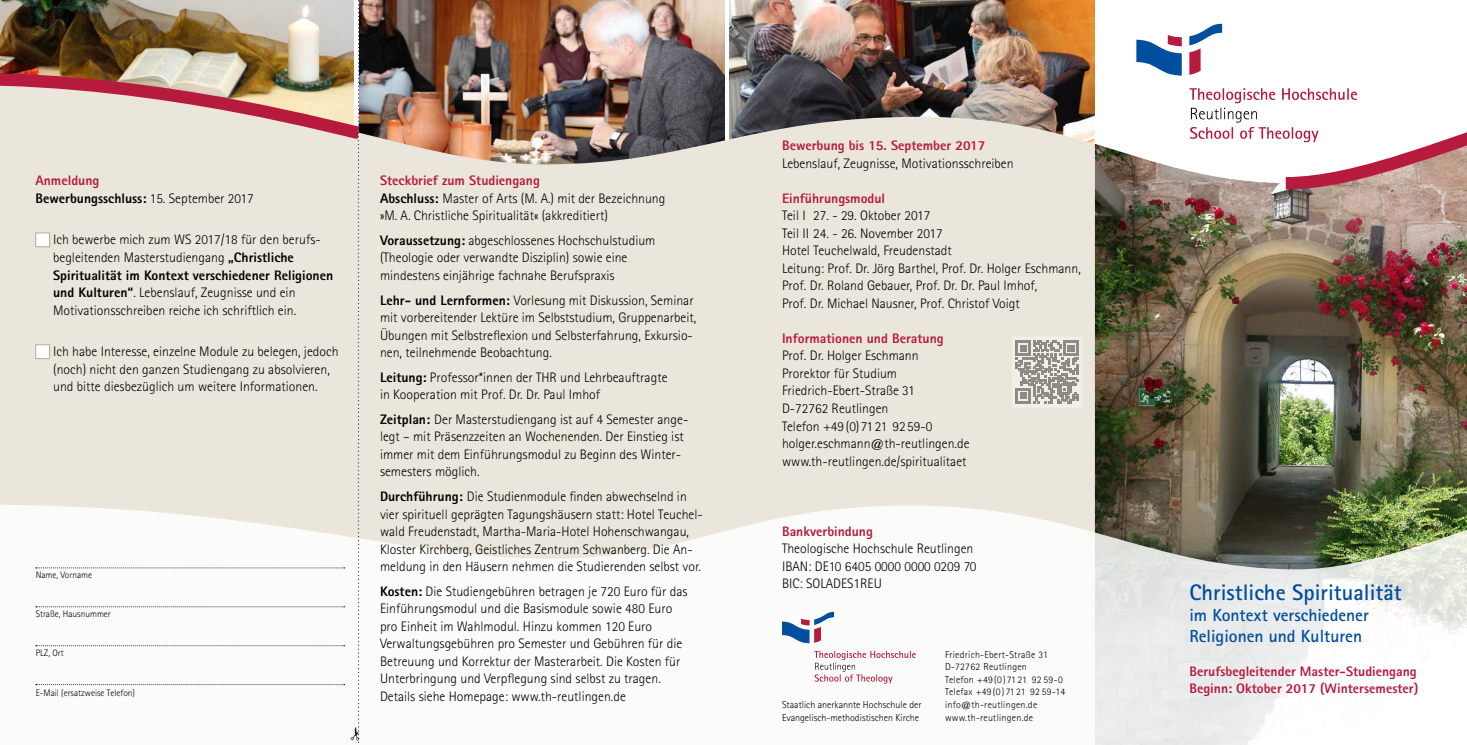
<style>
.page{position:relative;width:1467px;height:745px;background:#fff}
.page>*{position:absolute;margin:0;border:0;box-sizing:border-box;transform-origin:0 0}
.t1{font:700 22.5px "Rotis Sans Serif";color:#004e9e}
.t2{font:700 17.5px/21.2px "Rotis Sans Serif";color:#004e9e}
.Eingerückt{font:300 13.75px/17.5px "Rotis Sans Serif";color:#000}
.Fließ{font:300 13.75px/17.5px "Rotis Sans Serif";color:#000}
.Headline{font:800 13.75px "Rotis Sans Serif";color:#b61a3d}
.Eingerückt-2{font:800 13.75px "Rotis Sans Serif";color:#000}
.Fließ-2{font:800 13.75px "Rotis Sans Serif";color:#b61a3d}
.Absenderzeile{font:300 10px "Rotis Sans Serif";letter-spacing:.025em;color:#000}
.Absenderzeile-2{font:300 10px/12.5px "Rotis Sans Serif";color:#000}
.Fließ-3{font:300 9.38px "Rotis Sans Serif";color:#000}
.s1{font-weight:300}
.s2{font-weight:800}
</style>
<div class="page">
<img style="left:0;top:0;width:351px;height:15px">
<img style="left:730px;top:0;width:365px;height:15px">
<img style="left:359px;top:0;width:365px;height:15px">
<img style="left:0;top:15px;width:1467px;height:429px">
<svg style="left:0;top:444px;width:1467px;height:300px"></svg>
<svg style="left:1189px;top:88px;width:168px;height:54px"></svg>
<svg style="left:1136px;top:35px;width:46px;height:41px"></svg>
<svg style="left:1189px;top:24px;width:33px;height:51px"></svg>
<svg style="left:814px;top:650px;width:102px;height:33px"></svg>
<svg style="left:782px;top:611px;width:52px;height:32px"></svg>
<svg style="left:36px;top:567px;width:309px;height:1px"></svg>
<svg style="left:36px;top:606px;width:309px;height:1px"></svg>
<svg style="left:36px;top:645px;width:309px;height:1px"></svg>
<svg style="left:36px;top:684px;width:309px;height:1px"></svg>
<div style="left:35px;top:232px;width:15px;height:15px;background:#fff;border:1px solid #baae90"></div>
<div style="left:35px;top:344px;width:15px;height:15px;background:#fff;border:1px solid #baae90"></div>
<svg style="left:1014px;top:338px;width:67px;height:67px"></svg>
<svg style="left:1016px;top:340px;width:62px;height:63px"></svg>
<div style="left:1012px;top:336px;width:71px;height:71px;border:1px solid #fff"></div>
<svg style="left:351px;top:0;width:8px;height:744px"></svg>
<p class="Headline" style="left:35px;top:172px;width:65px">Anmeldung</p>
<p class="Eingerückt-2" style="left:35px;top:189px;width:220px">Bewerbungsschluss: <span class="s1">15. September 2017</span></p>
<p class="Eingerückt" style="left:53px;top:231px;width:282px">Ich bewerbe mich zum WS 2017/18 für den berufs&shy;begleitenden Masterstudiengang <span class="s2">„Christliche Spiritualität im Kontext verschiedener Religionen und Kulturen“</span>. Lebenslauf, Zeugnisse und ein Motivationsschreiben reiche ich schriftlich ein.</p>
<p class="Eingerückt" style="left:53px;top:342px;width:287px">Ich habe Interesse, einzelne Module zu belegen, jedoch (noch) nicht den ganzen Studiengang zu absolvieren, und bitte diesbezüglich um weitere Informationen.</p>
<p class="Fließ-3" style="left:36px;top:569px;width:58px">Name, Vorname</p>
<p class="Fließ-3" style="left:36px;top:608px;width:77px">Straße, Hausnummer</p>
<p class="Fließ-3" style="left:36px;top:647px;width:29px">PLZ, Ort</p>
<p class="Fließ-3" style="left:36px;top:686px;width:101px">E-Mail (ersatzweise Telefon)</p>
<p class="Headline" style="left:380px;top:172px;width:161px">Steckbrief zum Studiengang</p>
<p class="Eingerückt" style="left:380px;top:189px;width:287px"><span class="s2">Abschluss:</span> Master of Arts (M. A.) mit der Bezeichnung »M. A. Christliche Spiritualität« (akkreditiert)</p>
<p class="Eingerückt" style="left:380px;top:231px;width:277px"><span class="s2">Voraussetzung:</span> abgeschlossenes Hochschulstudium (Theologie oder verwandte Disziplin) sowie eine mindestens einjährige fachnahe Berufspraxis</p>
<p class="Eingerückt" style="left:380px;top:291px;width:318px"><span class="s2">Lehr- und Lernformen:</span> Vorlesung mit Diskussion, Seminar mit vorbereitender Lektüre im Selbststudium, Gruppenarbeit, Übungen mit Selbstreflexion und Selbsterfahrung, Exkursio&shy;nen, teilnehmende Beobachtung.</p>
<p class="Eingerückt" style="left:380px;top:368px;width:289px"><span class="s2">Leitung:</span> Professor*innen der THR und Lehrbeauftragte in Kooperation mit Prof. Dr. Dr. Paul Imhof</p>
<p class="Eingerückt" style="left:380px;top:410px;width:310px"><span class="s2">Zeitplan:</span> Der Masterstudiengang ist auf 4 Semester ange&shy;legt – mit Präsenzzeiten an Wochenenden. Der Einstieg ist immer mit dem Einführungsmodul zu Beginn des Winter&shy;semesters möglich.</p>
<p class="Eingerückt" style="left:380px;top:487px;width:324px"><span class="s2">Durchführung:</span> Die Studienmodule finden abwechselnd in vier spirituell geprägten Tagungshäusern statt: Hotel Teuchel&shy;wald Freudenstadt, Martha-Maria-Hotel Hohenschwangau, Kloster Kirchberg, Geistliches Zentrum Schwanberg. Die An&shy;meldung in den Häusern nehmen die Studierenden selbst vor.</p>
<p class="Eingerückt" style="left:380px;top:582px;width:309px"><span class="s2">Kosten:</span> Die Studiengebühren betragen je 720 Euro für das Einführungsmodul und die Basismodule sowie 480 Euro pro Einheit im Wahlmodul. Hinzu kommen 120 Euro Verwaltungsgebühren pro Semester und Gebühren für die Betreuung und Korrektur der Masterarbeit. Die Kosten für Unterbringung und Verpflegung sind selbst zu tragen.<br>Details siehe Homepage: www.th-reutlingen.de</p>
<p class="Headline" style="left:782px;top:137px;width:205px">Bewerbung bis 15. September 2017</p>
<p class="Fließ" style="left:782px;top:154px;width:233px">Lebenslauf, Zeugnisse, Motivationsschreiben</p>
<p class="Headline" style="left:782px;top:189px;width:105px">Einführungsmodul</p>
<p class="Fließ" style="left:782px;top:207px;width:150px">Teil I 27. - 29. Oktober 2017</p>
<p class="Fließ" style="left:782px;top:224px;width:162px">Teil II 24. - 26. November 2017</p>
<p class="Fließ" style="left:782px;top:242px;width:171px">Hotel Teuchelwald, Freudenstadt</p>
<p class="Fließ" style="left:782px;top:259px;width:300px">Leitung: Prof. Dr. Jörg Barthel, Prof. Dr. Holger Eschmann,<br>Prof. Dr. Roland Gebauer, Prof. Dr. Dr. Paul Imhof,<br>Prof. Dr. Michael Nausner, Prof. Christof Voigt</p>
<p class="Headline" style="left:782px;top:329px;width:163px">Informationen und Beratung</p>
<p class="Fließ" style="left:782px;top:347px;width:138px">Prof. Dr. Holger Eschmann</p>
<p class="Fließ" style="left:782px;top:364px;width:117px">Prorektor für Studium</p>
<p class="Fließ" style="left:782px;top:382px;width:134px">Friedrich-Ebert-Straße 31</p>
<p class="Fließ" style="left:782px;top:399px;width:108px">D-72762 Reutlingen</p>
<p class="Fließ" style="left:782px;top:417px;width:152px">Telefon +49(0)7121 9259-0</p>
<p class="Fließ" style="left:782px;top:434px;width:189px">holger.eschmann@th-reutlingen.de</p>
<p class="Fließ" style="left:782px;top:452px;width:186px">www.th-reutlingen.de/spiritualitaet</p>
<p class="Fließ-2" style="left:782px;top:522px;width:92px">Bankverbindung</p>
<p class="Fließ" style="left:782px;top:539px;width:193px">Theologische Hochschule Reutlingen</p>
<p class="Fließ" style="left:782px;top:557px;width:196px">IBAN: DE10 6405 0000 0000 0209 70</p>
<p class="Fließ" style="left:782px;top:574px;width:101px">BIC: SOLADES1REU</p>
<p class="Absenderzeile-2" style="left:782px;top:698px;width:141px">Staatlich anerkannte Hochschule der<br>Evangelisch-methodistischen Kirche</p>
<p class="Absenderzeile" style="left:945px;top:648px;width:104px">Friedrich-Ebert-Straße 31</p>
<p class="Absenderzeile" style="left:945px;top:661px;width:83px">D-72762 Reutlingen</p>
<p class="Absenderzeile" style="left:945px;top:673px;width:119px">Telefon +49(0)7121 92 59-0</p>
<p class="Absenderzeile" style="left:945px;top:686px;width:122px">Telefax +49(0)7121 92 59-14</p>
<p class="Absenderzeile" style="left:945px;top:698px;width:94px">info@th-reutlingen.de</p>
<p class="Absenderzeile" style="left:945px;top:711px;width:90px">www.th-reutlingen.de</p>
<p class="t1" style="left:1189px;top:577px;width:214px">Christliche Spiritualität</p>
<p class="t2" style="left:1189px;top:603px;width:181px">im Kontext verschiedener<br>Religionen und Kulturen</p>
<p class="Headline" style="left:1189px;top:662px;width:229px">Berufsbegleitender Master-Studiengang</p>
<p class="Headline" style="left:1189px;top:679px;width:230px">Beginn: Oktober 2017 (Wintersemester)</p>
</div>
